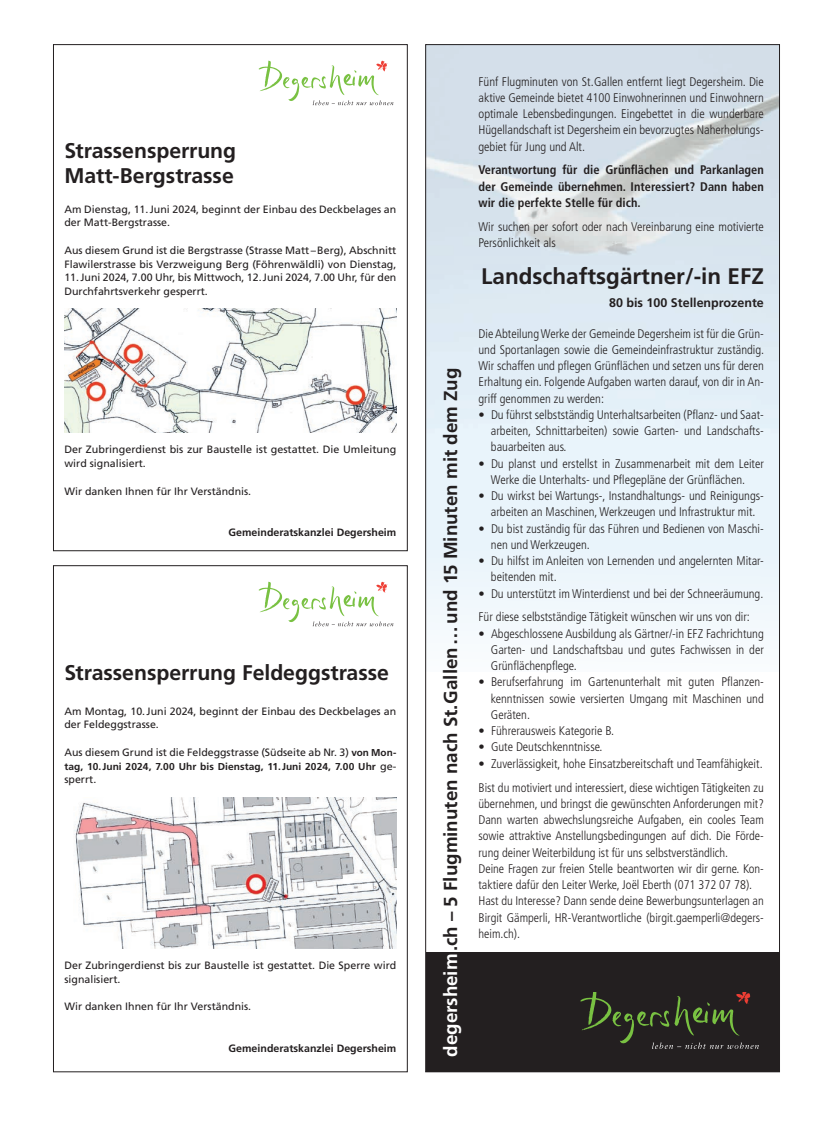
<style>
.page{position:relative;width:833px;height:1134px;background:#fff}
.page>*{position:absolute;margin:0;border:0;box-sizing:border-box;transform-origin:0 0}
.t1{font:700 22.5px "Frutiger LT Std";color:#231f20}
.t2{font:700 21.25px/25px "Frutiger LT Std";letter-spacing:-.005em;color:#231f20}
.t3{font:700 18.75px "Frutiger LT Std";color:#231f20}
.t4{font:300 condensed 12.5px/16.2px "Frutiger LT Std";color:#231f20}
.t5{font:700 condensed 12.5px/16.2px "Frutiger LT Std";color:#231f20;text-align:justify}
.t6{font:700 12.5px "Frutiger LT Std";color:#231f20}
.t7{font:10.62px/13.8px "Frutiger LT Std";color:#231f20}
.t8{font:700 10.62px "Frutiger LT Std";color:#231f20}
.t9{font:700 10px "Frutiger LT Std";letter-spacing:.005em;color:#231f20}
.s1{font-weight:700;font-size:10px}
.s2{font-weight:400;font-size:10.62px}
.s3{color:#fff}
</style>
<div class="page">
<div style="left:426px;top:952px;width:353px;height:120px;background:#231f20"></div>
<svg style="left:580px;top:992px;width:179px;height:57px"></svg>
<svg style="left:259px;top:582px;width:134px;height:44px"></svg>
<svg style="left:259px;top:61px;width:134px;height:44px"></svg>
<img style="left:74px;top:797px;width:322px;height:151px">
<img style="left:64px;top:309px;width:332px;height:124px">
<h2 class="t2" style="left:64px;top:138px;width:173px">Strassensperrung<br>Matt-Bergstrasse</h2>
<p class="t7" style="left:64px;top:202px;width:333px">Am Dienstag, 11.Juni 2024, beginnt der Einbau des Deckbelages an der Matt-Bergstrasse.</p>
<p class="t7" style="left:64px;top:243px;width:333px;text-align:justify">Aus diesem Grund ist die Bergstrasse (Strasse Matt –Berg), Abschnitt Flawilerstrasse bis Verzweigung Berg (Föhrenwäldli) von Dienstag, 11.Juni 2024, 7.00 Uhr, bis Mittwoch, 12.Juni 2024, 7.00 Uhr, für den Durchfahrtsverkehr gesperrt.</p>
<p class="t7" style="left:64px;top:443px;width:333px">Der Zubringerdienst bis zur Baustelle ist gestattet. Die Umleitung wird signalisiert.</p>
<p class="t7" style="left:64px;top:484px;width:188px">Wir danken Ihnen für Ihr Verständnis.</p>
<p class="t8" style="left:229px;top:526px;width:169px">Gemeinderatskanzlei Degersheim</p>
<h2 class="t2" style="left:64px;top:660px;width:326px">Strassensperrung Feldeggstrasse</h2>
<p class="t7" style="left:64px;top:704px;width:333px">Am Montag, 10.Juni 2024, beginnt der Einbau des Deckbelages an der Feldeggstrasse.</p>
<p class="t7" style="left:64px;top:745px;width:333px">Aus diesem Grund ist die Feldeggstrasse (Südseite ab Nr. 3) <span class="s1">von Mon-</span></p>
<p class="t9" style="left:64px;top:760px;width:333px">tag, 10.Juni 2024, 7.00 Uhr bis Dienstag, 11.Juni 2024, 7.00 Uhr <span class="s2">ge-</span></p>
<p class="t7" style="left:64px;top:773px;width:33px">sperrt.</p>
<p class="t7" style="left:64px;top:958px;width:333px">Der Zubringerdienst bis zur Baustelle ist gestattet. Die Sperre wird signalisiert.</p>
<p class="t7" style="left:64px;top:1000px;width:188px">Wir danken Ihnen für Ihr Verständnis.</p>
<p class="t8" style="left:229px;top:1041px;width:169px">Gemeinderatskanzlei Degersheim</p>
<h3 class="t3" style="left:439px;top:1057px;width:691px;rotate:-90deg"><span class="s3">degersheim</span> .ch – 5 Flugminuten nach St. Gallen … und 15 Minuten mit dem Zug</h3>
<p class="t4" style="left:478px;top:73px;width:287px;text-align:justify">Fünf Flugminuten von St. Gallen entfernt liegt Degersheim. Die aktive Gemeinde bietet 4100 Einwohnerinnen und Einwohnern optimale Lebensbedingungen. Eingebettet in die wunderbare Hügellandschaft ist Degersheim ein bevorzugtes Naherholungs&shy;gebiet für Jung und Alt.</p>
<p class="t5" style="left:478px;top:162px;width:287px">Verantwortung für die Grünflächen und Parkanlagen der Gemeinde übernehmen. Interessiert? Dann haben wir die perfekte Stelle für dich.</p>
<p class="t4" style="left:478px;top:218px;width:287px">Wir suchen per sofort oder nach Vereinbarung eine motivierte<br>Persönlichkeit als</p>
<h1 class="t1" style="left:481px;top:263px;width:284px">Landschaftsgärtner/-in EFZ</h1>
<p class="t6" style="left:609px;top:296px;width:156px">80 bis 100 Stellenprozente</p>
<p class="t4" style="left:478px;top:325px;width:287px;text-align:justify">Die Abteilung Werke der Gemeinde Degersheim ist für die Grün&shy;und Sportanlagen sowie die Gemeindeinfrastruktur zuständig.<br>Wir schaffen und pflegen Grünflächen und setzen uns für deren Erhaltung ein. Folgende Aufgaben warten darauf, von dir in An&shy;griff genommen zu werden:</p>
<p class="t4" style="left:491px;top:407px;width:274px;text-align:justify;text-indent:-12px">• Du führst selbstständig Unterhaltsarbeiten (Pflanz- und Saat&shy;arbeiten, Schnittarbeiten) sowie Garten- und Landschafts&shy;bauarbeiten aus.</p>
<p class="t4" style="left:478px;top:455px;width:287px;text-align:center">• Du planst und erstellst in Zusammenarbeit mit dem Leiter<br>Werke die Unterhalts- und Pflegepläne der Grünflächen.</p>
<p class="t4" style="left:478px;top:488px;width:287px;text-align:center">• Du wirkst bei Wartungs-, Instandhaltungs- und Reinigungs&shy;arbeiten an Maschinen, Werkzeugen und Infrastruktur mit.</p>
<p class="t4" style="left:491px;top:520px;width:274px;text-indent:-12px">• Du bist zuständig für das Führen und Bedienen von Maschi&shy;nen und Werkzeugen.</p>
<p class="t4" style="left:491px;top:553px;width:274px;text-indent:-12px">• Du hilfst im Anleiten von Lernenden und angelernten Mitar&shy;beitenden mit.</p>
<p class="t4" style="left:478px;top:582px;width:286px;line-height:23.8px">• Du unterstützt im Winterdienst und bei der Schneeräumung.<br>Für diese selbstständige Tätigkeit wünschen wir uns von dir:</p>
<p class="t4" style="left:491px;top:625px;width:274px;text-align:justify;text-indent:-12px">• Abgeschlossene Ausbildung als Gärtner/-in EFZ Fachrichtung Garten- und Landschaftsbau und gutes Fachwissen in der Grünflächenpflege.</p>
<p class="t4" style="left:491px;top:674px;width:274px;text-align:justify;text-indent:-12px">• Berufserfahrung im Gartenunterhalt mit guten Pflanzen&shy;kenntnissen sowie versierten Umgang mit Maschinen und Geräten.</p>
<p class="t4" style="left:478px;top:723px;width:137px">• Führerausweis Kategorie B.</p>
<p class="t4" style="left:478px;top:739px;width:126px">• Gute Deutschkenntnisse.</p>
<p class="t4" style="left:478px;top:752px;width:287px;line-height:23.8px">• Zuverlässigkeit, hohe Einsatzbereitschaft und Teamfähigkeit.<br>Bist du motiviert und interessiert, diese wichtigen Tätigkeiten zu</p>
<p class="t4" style="left:478px;top:795px;width:287px">übernehmen, und bringst die gewünschten Anforderungen mit?<br>Dann warten abwechslungsreiche Aufgaben, ein cooles Team sowie attraktive Anstellungsbedingungen auf dich. Die Förde&shy;rung deiner Weiterbildung ist für uns selbstverständlich.<br>Deine Fragen zur freien Stelle beantworten wir dir gerne. Kon&shy;taktiere dafür den Leiter Werke, Joël Eberth (071 372 07 78).<br>Hast du Interesse? Dann sende deine Bewerbungsunterlagen an Birgit Gämperli, HR-Verantwortliche (birgit.gaemperli@degers&shy;heim.ch).</p>
</div>
